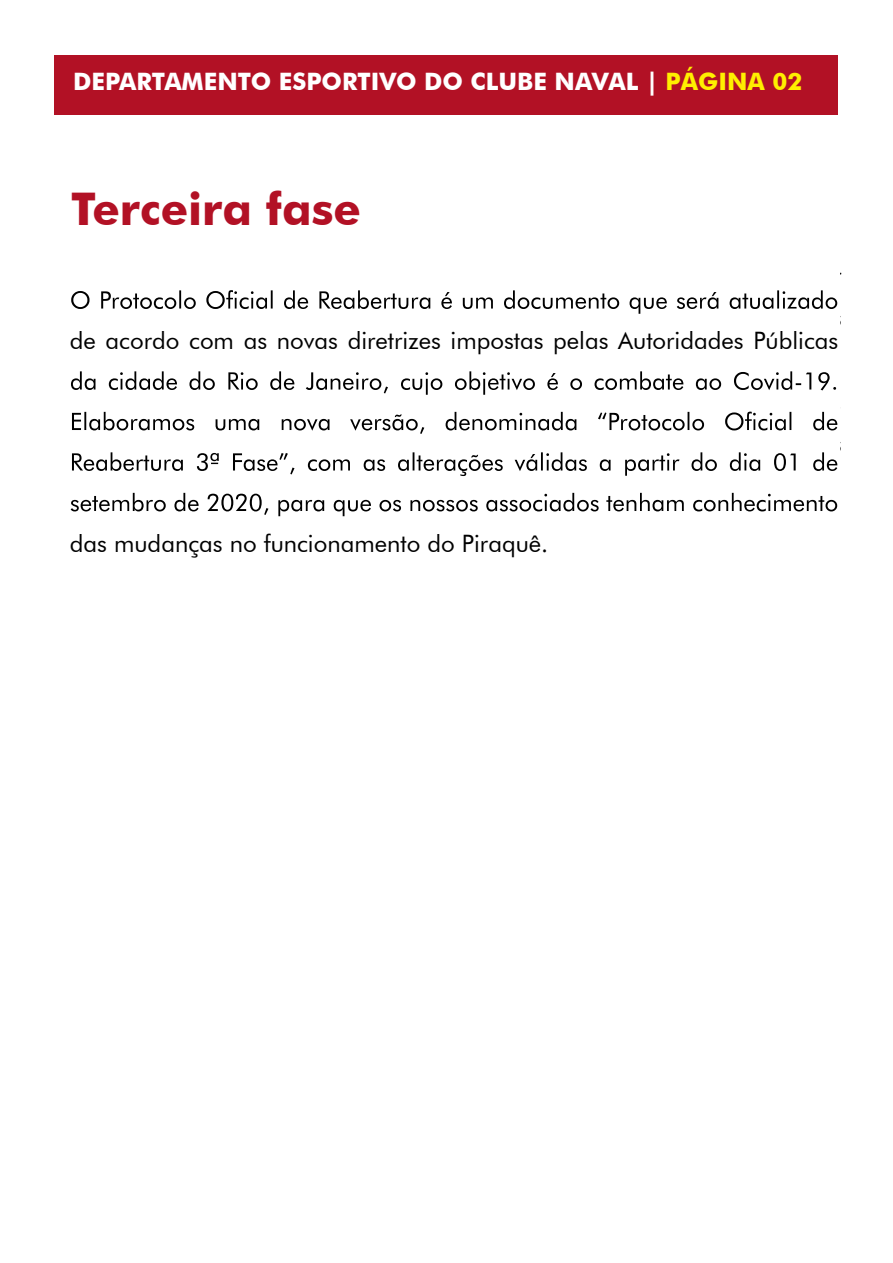
<style>
.page{position:relative;width:893px;height:1263px;background:#fff}
.page>*{position:absolute;margin:0;border:0;box-sizing:border-box;transform-origin:0 0}
.t1{font:700 45px "Futura BT";color:#b21125}
.t2{font:24px "Futura BT";color:#000}
.t3{font:700 24px "Futura BT";color:#fff}
.s1{color:#ffef00}
</style>
<div class="page">
<svg style="left:71px;top:290px;width:766px;height:24px"></svg>
<svg style="left:71px;top:371px;width:765px;height:24px"></svg>
<svg style="left:72px;top:412px;width:765px;height:22px"></svg>
<svg style="left:72px;top:452px;width:765px;height:24px"></svg>
<svg style="left:71px;top:493px;width:766px;height:23px"></svg>
<div style="left:55px;top:55px;width:783px;height:59px;background:#b21125"></div>
<p class="t3" style="left:73px;top:67px;width:731px">DEPARTAMENTO ESPORTIVO DO CLUBE NAVAL | <span class="s1">PÁGINA 02</span></p>
<h1 class="t1" style="left:71px;top:182px;width:291px">Terceira fase</h1>
<p class="t2" style="left:70px;top:326px;width:770px">de acordo com as novas diretrizes impostas pelas Autoridades Públicas</p>
<p class="t2" style="left:70px;top:528px;width:480px">das mudanças no funcionamento do Piraquê.</p>
</div>
